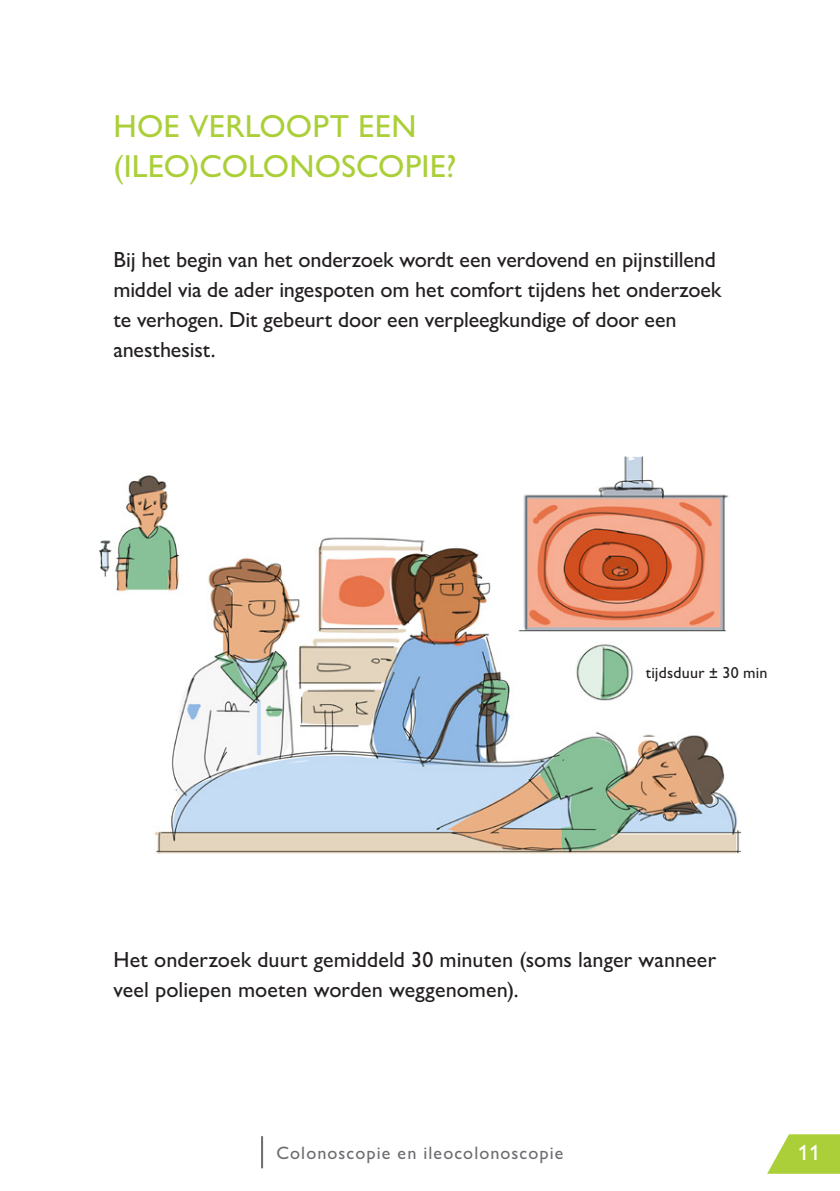
<style>
.page{position:relative;width:840px;height:1191px;background:#fff}
.page>*{position:absolute;margin:0;border:0;box-sizing:border-box;transform-origin:0 0}
.t1{font:500 32px/40px "Gill Sans Nova";color:#abcf38}
.t2{font:500 22px/30px "Gill Sans Nova";letter-spacing:-.005em;color:#231f20}
.t3{font:500 22px "Gill Sans Nova";color:#fff}
.t4{font:500 18px "Gill Sans Nova";letter-spacing:.06em;color:#6c6d70}
.t5{font:500 16px "Gill Sans Nova";letter-spacing:.015em;color:#231f20}
</style>
<div class="page">
<svg style="left:767px;top:1134px;width:72px;height:39px"></svg>
<hr style="left:261px;top:1136px;width:2px;height:32px;background:#6c6d70">
<img style="left:99px;top:456px;width:641px;height:398px">
<div style="left:644px;top:666px;width:124px;height:28px;background:#fff"></div>
<h1 class="t1" style="left:113px;top:106px;width:344px">HOE VERLOOPT EEN (ILEO)COLONOSCOPIE?</h1>
<p class="t2" style="left:113px;top:244px;width:609px">Bij het begin van het onderzoek wordt een verdovend en pijnstillend middel via de ader ingespoten om het comfort tijdens het onderzoek te verhogen. Dit gebeurt door een verpleegkundige of door een anesthesist.</p>
<p class="t5" style="left:645px;top:663px;width:123px">tijdsduur ± 30 min</p>
<p class="t2" style="left:113px;top:944px;width:603px">Het onderzoek duurt gemiddeld 30 minuten (soms langer wanneer veel poliepen moeten worden weggenomen).</p>
<p class="t4" style="left:276px;top:1141px;width:288px">Colonoscopie en ileocolonoscopie</p>
<p class="t3" style="left:797px;top:1138px;width:23px">11</p>
</div>
